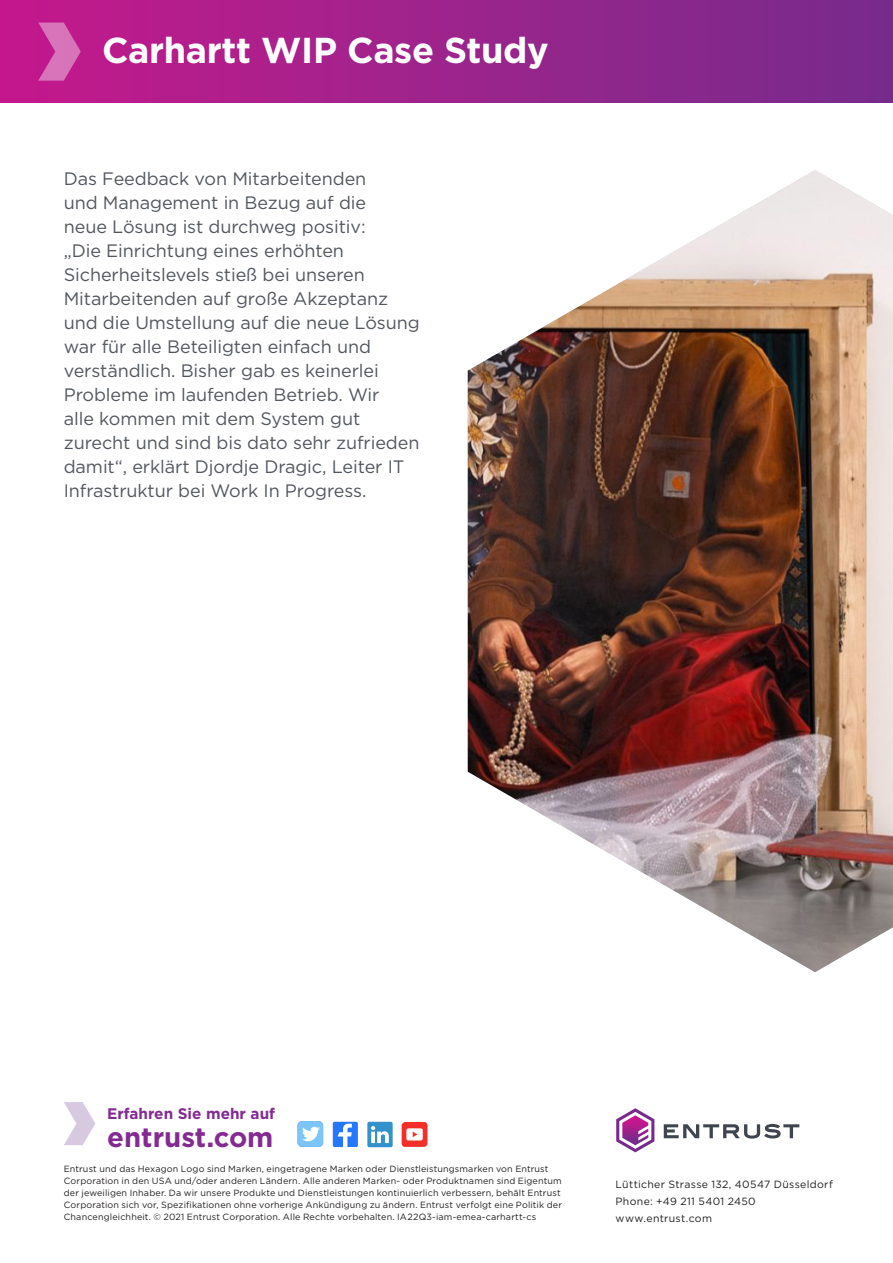
<style>
.page{position:relative;width:893px;height:1263px;background:#fff}
.page>*{position:absolute;margin:0;border:0;box-sizing:border-box;transform-origin:0 0}
.Headline_1{font:700 36px "Gotham";letter-spacing:-.01em;color:#fff}
.t1{font:700 27.6px "Gotham";color:#832b91}
.Copy{font:18px/24px "Gotham";letter-spacing:-.005em;color:#52575f}
.t2{font:700 15.3px "Gotham";color:#832b91}
.t3{font:10.5px "Gotham";letter-spacing:.03em;color:#231f20}
.Legal{font:9px/12px "Gotham";letter-spacing:.015em;color:#231f20}
</style>
<div class="page">
<img style="left:468px;top:170px;width:425px;height:802px">
<div style="left:0;top:0;width:893px;height:102px;background:linear-gradient(to right,#c41a8c,#762c8c)"></div>
<svg style="left:38px;top:23px;width:43px;height:58px;background:#cd4ea6"></svg>
<div style="left:333px;top:1122px;width:25px;height:25px;background:#2577ff;border-radius:2px"></div>
<svg style="left:337px;top:1123px;width:15px;height:24px"></svg>
<div style="left:367px;top:1122px;width:26px;height:25px;background:#3392cc;border-radius:2px"></div>
<svg style="left:371px;top:1126px;width:18px;height:17px"></svg>
<div style="left:298px;top:1121px;width:25px;height:26px;background:#7bc5f8;border-radius:4px"></div>
<svg style="left:302px;top:1127px;width:18px;height:14px"></svg>
<svg style="left:402px;top:1122px;width:25px;height:25px"></svg>
<svg style="left:64px;top:1102px;width:31px;height:43px"></svg>
<svg style="left:664px;top:1124px;width:135px;height:14px"></svg>
<svg style="left:616px;top:1108px;width:38px;height:44px"></svg>
<p class="Headline_1" style="left:102px;top:27px;width:448px">Carhartt WIP Case Study</p>
<p class="Copy" style="left:64px;top:166px;width:357px">Das Feedback von Mitarbeitenden<br>und Management in Bezug auf die<br>neue Lösung ist durchweg positiv:<br>„Die Einrichtung eines erhöhten Sicherheitslevels stieß bei unseren Mitarbeitenden auf große Akzeptanz und die Umstellung auf die neue Lösung war für alle Beteiligten einfach und verständlich. Bisher gab es keinerlei Probleme im laufenden Betrieb. Wir<br>alle kommen mit dem System gut zurecht und sind bis dato sehr zufrieden damit“, erklärt Djordje Dragic, Leiter IT Infrastruktur bei Work In Progress.</p>
<p class="t2" style="left:107px;top:1104px;width:169px">Erfahren Sie mehr auf</p>
<p class="t1" style="left:107px;top:1119px;width:168px">entrust.com</p>
<p class="Legal" style="left:64px;top:1163px;width:500px">Entrust und das Hexagon Logo sind Marken, eingetragene Marken oder Dienstleistungsmarken von Entrust Corporation in den USA und/oder anderen Ländern. Alle anderen Marken- oder Produktnamen sind Eigentum der jeweiligen Inhaber. Da wir unsere Produkte und Dienstleistungen kontinuierlich verbessern, behält Entrust Corporation sich vor, Spezifikationen ohne vorherige Ankündigung zu ändern. Entrust verfolgt eine Politik der Chancengleichheit. © 2021 Entrust Corporation. Alle Rechte vorbehalten. IA22Q3-iam-emea-carhartt-cs</p>
<p class="t3" style="left:616px;top:1178px;width:219px">Lütticher Strasse 132, 40547 Düsseldorf</p>
<p class="t3" style="left:616px;top:1194px;width:142px">Phone: +49 211 5401 2450</p>
<p class="t3" style="left:616px;top:1211px;width:98px">www.entrust.com</p>
</div>
